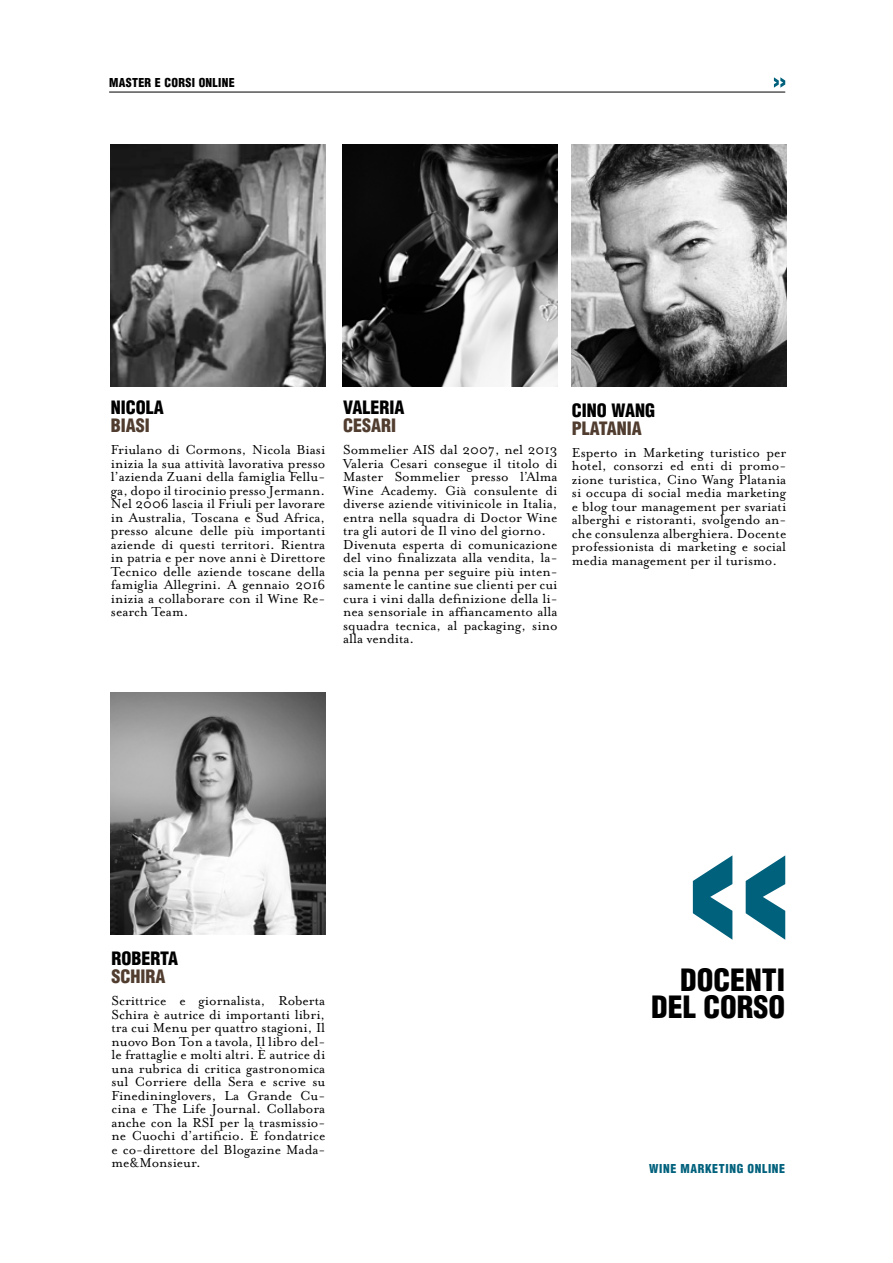
<style>
.page{position:relative;width:893px;height:1263px;background:#fff}
.page>*{position:absolute;margin:0;border:0;box-sizing:border-box;transform-origin:0 0}
.t1{font:900 condensed 30px/27px "Helvetica LT Std";color:#000;text-align:right}
.t2{font:900 condensed 18px "Helvetica LT Std";color:#000}
.t3{font:900 condensed 18px "Helvetica LT Std";color:#513d2f}
.t4{font:15px/13.5px "Mrs Eaves OT";color:#000;text-align:justify}
.t5{font:900 condensed 12px "Helvetica LT Std";letter-spacing:.05em;color:#00617c}
.t6{font:900 condensed 12px "Helvetica LT Std";letter-spacing:.025em;color:#000}
</style>
<div class="page">
<img style="left:572px;top:145px;width:214px;height:241px">
<img style="left:110px;top:145px;width:215px;height:241px">
<img style="left:343px;top:145px;width:214px;height:241px">
<img style="left:110px;top:693px;width:215px;height:242px">
<svg style="left:774px;top:77px;width:11px;height:11px"></svg>
<svg style="left:693px;top:855px;width:92px;height:85px"></svg>
<hr style="left:109px;top:92px;width:676px;height:1px;background:#000">
<p class="t6" style="left:109px;top:75px;width:127px">MASTER E CORSI ONLINE</p>
<p class="t2" style="left:111px;top:396px;width:55px">NICOLA</p>
<p class="t3" style="left:111px;top:414px;width:41px">BIASI</p>
<p class="t4" style="left:111px;top:443px;width:216px">Friulano di Cormons, Nicola Biasi inizia la sua attività lavorativa presso l’azienda Zuani della famiglia Fellu&shy;ga, dopo il tirocinio presso Jermann.<br>Nel 2006 lascia il Friuli per lavorare in Australia, Toscana e Sud Africa, presso alcune delle più importanti aziende di questi territori. Rientra in patria e per nove anni è Direttore Tecnico delle aziende toscane della famiglia Allegrini. A gennaio 2016 inizia a collaborare con il Wine Re&shy;search Team.</p>
<p class="t2" style="left:343px;top:396px;width:63px">VALERIA</p>
<p class="t3" style="left:343px;top:414px;width:55px">CESARI</p>
<p class="t4" style="left:343px;top:443px;width:216px;text-align:left">Sommelier AIS dal 2007, nel 2013<br>Valeria Cesari consegue il titolo di Master Sommelier presso l’Alma Wine Academy. Già consulente di diverse aziende vitivinicole in Italia, entra nella squadra di Doctor Wine tra gli autori de Il vino del giorno.<br>Divenuta esperta di comunicazione del vino finalizzata alla vendita, la&shy;scia la penna per seguire più inten&shy;samente le cantine sue clienti per cui cura i vini dalla definizione della li&shy;nea sensoriale in affiancamento alla squadra tecnica, al packaging, sino alla vendita.</p>
<p class="t2" style="left:572px;top:399px;width:85px">CINO WANG</p>
<p class="t3" style="left:572px;top:417px;width:72px">PLATANIA</p>
<p class="t4" style="left:572px;top:446px;width:216px">Esperto in Marketing turistico per hotel, consorzi ed enti di promo&shy;zione turistica, Cino Wang Platania si occupa di social media marketing e blog tour management per svariati alberghi e ristoranti, svolgendo an&shy;che consulenza alberghiera. Docente professionista di marketing e social media management per il turismo.</p>
<p class="t2" style="left:112px;top:947px;width:68px">ROBERTA</p>
<p class="t3" style="left:112px;top:965px;width:56px">SCHIRA</p>
<p class="t4" style="left:112px;top:994px;width:215px">Scrittrice e giornalista, Roberta Schira è autrice di importanti libri, tra cui Menu per quattro stagioni, Il nuovo Bon Ton a tavola, Il libro del&shy;le frattaglie e molti altri. È autrice di una rubrica di critica gastronomica sul Corriere della Sera e scrive su Finedininglovers, La Grande Cu&shy;cina e The Life Journal. Collabora anche con la RSI per la trasmissio&shy;ne Cuochi d’artificio. È fondatrice e co-direttore del Blogazine Mada&shy;me&amp;Monsieur.</p>
<h1 class="t1" style="left:651px;top:966px;width:136px">DOCENTI<br>DEL CORSO</h1>
<p class="t5" style="left:649px;top:1161px;width:138px">WINE MARKETING ONLINE</p>
</div>
